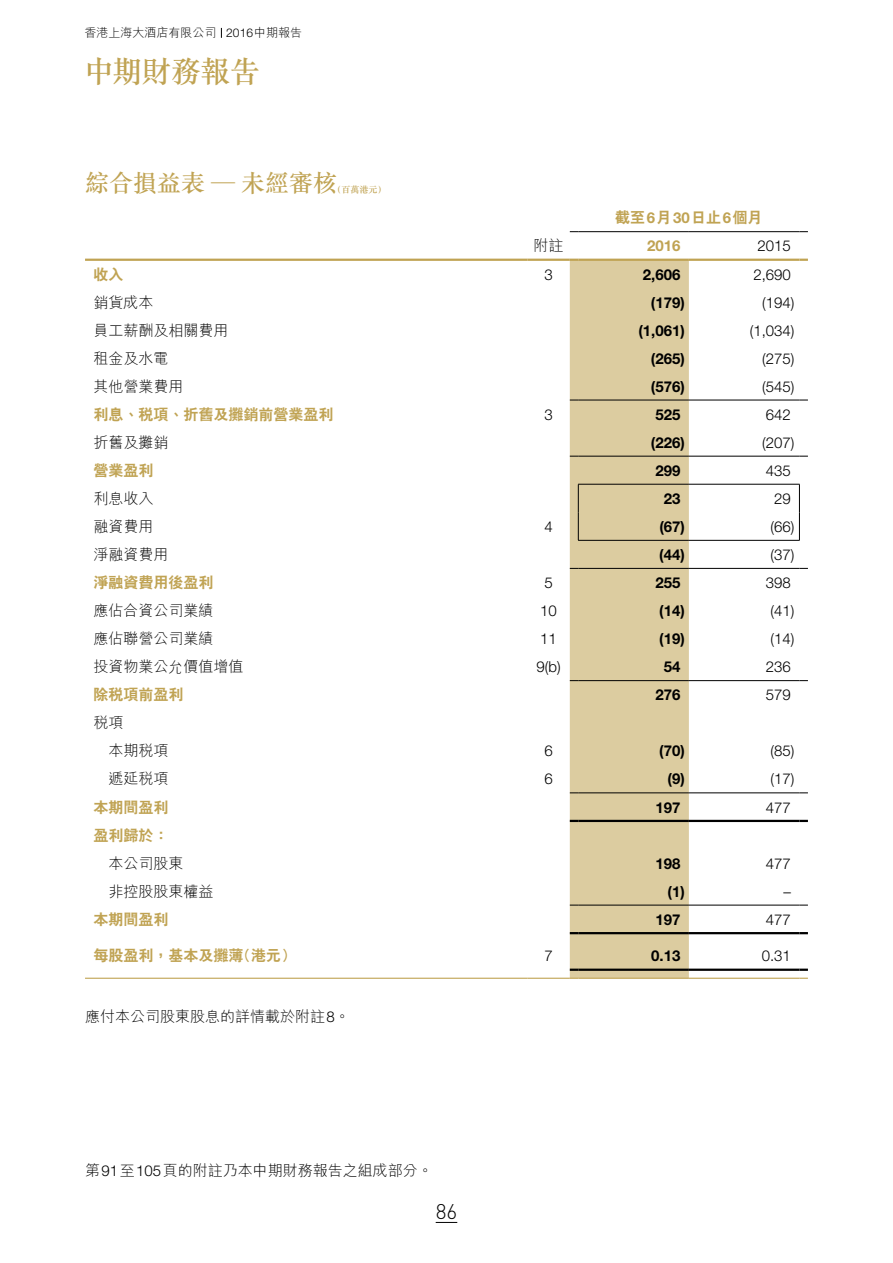
<style>
.page{position:relative;width:893px;height:1263px;background:#fff}
.page>*{position:absolute;margin:0;border:0;box-sizing:border-box;transform-origin:0 0}
.t1{font:500 30px "M Sung HK";letter-spacing:-.025em;color:#c0a353}
.t2{font:500 24px "M Sung HK";color:#c0a353}
.t3{font:300 21px "DIN";color:#000}
.t4{font:300 15px/28px "M Hei HK";color:#000}
.t5{font:300 15px "Helvetica Neue";color:#000}
.t6{font:700 15px "Helvetica Neue";color:#000}
.t7{font:800 15px "C Hei 2 HK";color:#c0a353}
.t8{font:700 15px "Helvetica Neue";color:#c0a353}
.t9{font:300 12px "M Hei HK";color:#000}
.t10{font:500 9px "M Sung HK";color:#c0a353}
.s1{font-family:"Helvetica Neue"}
.s2{font-family:"Helvetica Neue";font-weight:700}
</style>
<div class="page">
<div style="left:570px;top:261px;width:119px;height:717px;background:#dccca0"></div>
<hr style="left:85px;top:978px;width:442px;height:1px;background:#c0a353">
<hr style="left:527px;top:978px;width:43px;height:1px;background:#c0a353">
<hr style="left:578px;top:978px;width:111px;height:1px;background:#c0a353">
<hr style="left:689px;top:978px;width:110px;height:1px;background:#c0a353">
<hr style="left:85px;top:259px;width:442px;height:2px;background:#c0a353">
<hr style="left:527px;top:259px;width:43px;height:2px;background:#c0a353">
<svg style="left:570px;top:259px;width:8px;height:2px"></svg>
<hr style="left:578px;top:259px;width:111px;height:2px;background:#c0a353">
<hr style="left:689px;top:259px;width:110px;height:2px;background:#c0a353">
<svg style="left:799px;top:259px;width:9px;height:2px"></svg>
<hr style="left:578px;top:231px;width:111px;height:1px;background:#000">
<hr style="left:689px;top:231px;width:110px;height:1px;background:#000">
<hr style="left:578px;top:400px;width:111px;height:1px;background:#000">
<hr style="left:689px;top:400px;width:110px;height:1px;background:#000">
<hr style="left:578px;top:456px;width:111px;height:1px;background:#000">
<hr style="left:689px;top:456px;width:110px;height:1px;background:#000">
<hr style="left:578px;top:484px;width:111px;height:1px;background:#000">
<hr style="left:689px;top:484px;width:111px;height:1px;background:#000">
<svg style="left:578px;top:484px;width:1px;height:56px"></svg>
<svg style="left:799px;top:484px;width:1px;height:56px"></svg>
<hr style="left:578px;top:540px;width:111px;height:1px;background:#000">
<hr style="left:689px;top:540px;width:111px;height:1px;background:#000">
<hr style="left:578px;top:568px;width:111px;height:1px;background:#000">
<hr style="left:689px;top:568px;width:110px;height:1px;background:#000">
<hr style="left:578px;top:680px;width:111px;height:1px;background:#000">
<hr style="left:689px;top:680px;width:110px;height:1px;background:#000">
<svg style="left:570px;top:820px;width:8px;height:2px"></svg>
<hr style="left:578px;top:820px;width:111px;height:2px;background:#000">
<hr style="left:689px;top:820px;width:110px;height:2px;background:#000">
<svg style="left:799px;top:820px;width:9px;height:2px"></svg>
<hr style="left:578px;top:905px;width:111px;height:1px;background:#000">
<hr style="left:689px;top:905px;width:110px;height:1px;background:#000">
<svg style="left:570px;top:932px;width:8px;height:2px"></svg>
<hr style="left:578px;top:932px;width:111px;height:2px;background:#000">
<hr style="left:689px;top:932px;width:110px;height:2px;background:#000">
<svg style="left:799px;top:932px;width:9px;height:2px"></svg>
<svg style="left:570px;top:968px;width:8px;height:3px"></svg>
<hr style="left:578px;top:968px;width:111px;height:3px;background:#000">
<hr style="left:689px;top:968px;width:110px;height:3px;background:#000">
<svg style="left:799px;top:968px;width:9px;height:3px"></svg>
<hr style="left:578px;top:793px;width:111px;height:1px;background:#000">
<hr style="left:689px;top:793px;width:110px;height:1px;background:#000">
<svg style="left:436px;top:1222px;width:21px;height:1px"></svg>
<p class="t9" style="left:84px;top:25px;width:219px">香港上海大酒店有限公司 <span class="s1">2016</span>中期報告</p>
<h1 class="t1" style="left:84px;top:51px;width:177px">中期財務報告</h1>
<h2 class="t2" style="left:85px;top:166px;width:253px">綜合損益表 — 未經審核</h2>
<p class="t10" style="left:333px;top:184px;width:55px">（百萬港元）</p>
<p class="t7" style="left:615px;top:208px;width:149px">截至<span class="s2">6</span>月<span class="s2">30</span>日止<span class="s2">6</span>個月</p>
<p class="t4" style="left:534px;top:231px;width:31px">附註</p>
<p class="t8" style="left:647px;top:237px;width:35px">2016</p>
<p class="t5" style="left:758px;top:237px;width:35px">2015</p>
<p class="t7" style="left:94px;top:264px;width:31px">收入</p>
<p class="t5" style="left:544px;top:265px;width:10px">3</p>
<p class="t6" style="left:643px;top:265px;width:39px">2,606</p>
<p class="t5" style="left:753px;top:265px;width:39px">2,690</p>
<p class="t4" style="left:94px;top:287px;width:61px">銷貨成本</p>
<p class="t6" style="left:651px;top:293px;width:35px">(179)</p>
<p class="t5" style="left:762px;top:293px;width:34px">(194)</p>
<p class="t4" style="left:94px;top:315px;width:136px">員工薪酬及相關費用</p>
<p class="t6" style="left:638px;top:321px;width:48px">(1,061)</p>
<p class="t5" style="left:750px;top:321px;width:46px">(1,034)</p>
<p class="t4" style="left:94px;top:344px;width:76px">租金及水電</p>
<p class="t6" style="left:651px;top:349px;width:35px">(265)</p>
<p class="t5" style="left:762px;top:349px;width:34px">(275)</p>
<p class="t4" style="left:94px;top:372px;width:91px">其他營業費用</p>
<p class="t6" style="left:651px;top:377px;width:35px">(576)</p>
<p class="t5" style="left:762px;top:377px;width:34px">(545)</p>
<p class="t7" style="left:94px;top:404px;width:241px">利息、稅項、折舊及攤銷前營業盈利</p>
<p class="t5" style="left:544px;top:405px;width:10px">3</p>
<p class="t6" style="left:655px;top:405px;width:27px">525</p>
<p class="t5" style="left:766px;top:405px;width:27px">642</p>
<p class="t4" style="left:94px;top:428px;width:76px">折舊及攤銷</p>
<p class="t6" style="left:651px;top:433px;width:35px">(226)</p>
<p class="t5" style="left:762px;top:433px;width:34px">(207)</p>
<p class="t7" style="left:94px;top:460px;width:61px">營業盈利</p>
<p class="t6" style="left:655px;top:461px;width:27px">299</p>
<p class="t5" style="left:766px;top:461px;width:27px">435</p>
<p class="t4" style="left:94px;top:484px;width:61px">利息收入</p>
<p class="t6" style="left:664px;top:489px;width:18px">23</p>
<p class="t5" style="left:774px;top:489px;width:18px">29</p>
<p class="t4" style="left:94px;top:512px;width:61px">融資費用</p>
<p class="t5" style="left:544px;top:517px;width:10px">4</p>
<p class="t6" style="left:659px;top:517px;width:27px">(67)</p>
<p class="t5" style="left:771px;top:517px;width:25px">(66)</p>
<p class="t4" style="left:94px;top:540px;width:76px">淨融資費用</p>
<p class="t6" style="left:659px;top:545px;width:27px">(44)</p>
<p class="t5" style="left:771px;top:545px;width:25px">(37)</p>
<p class="t7" style="left:94px;top:572px;width:121px">淨融資費用後盈利</p>
<p class="t5" style="left:544px;top:574px;width:10px">5</p>
<p class="t6" style="left:655px;top:573px;width:27px">255</p>
<p class="t5" style="left:766px;top:574px;width:27px">398</p>
<p class="t4" style="left:94px;top:596px;width:121px">應佔合資公司業績</p>
<p class="t5" style="left:540px;top:602px;width:18px">10</p>
<p class="t6" style="left:659px;top:601px;width:27px">(14)</p>
<p class="t5" style="left:771px;top:602px;width:25px">(41)</p>
<p class="t4" style="left:94px;top:624px;width:121px">應佔聯營公司業績</p>
<p class="t5" style="left:540px;top:630px;width:18px">11</p>
<p class="t6" style="left:659px;top:629px;width:27px">(19)</p>
<p class="t5" style="left:771px;top:630px;width:25px">(14)</p>
<p class="t4" style="left:94px;top:652px;width:151px">投資物業公允價值增值</p>
<p class="t5" style="left:536px;top:658px;width:26px">9(b)</p>
<p class="t6" style="left:664px;top:658px;width:18px">54</p>
<p class="t5" style="left:766px;top:658px;width:27px">236</p>
<p class="t7" style="left:94px;top:685px;width:91px">除稅項前盈利</p>
<p class="t6" style="left:655px;top:686px;width:27px">276</p>
<p class="t5" style="left:766px;top:686px;width:27px">579</p>
<p class="t4" style="left:109px;top:708px;width:61px;text-indent:-15px">稅項<br>本期稅項</p>
<p class="t5" style="left:544px;top:742px;width:10px">6</p>
<p class="t6" style="left:659px;top:742px;width:27px">(70)</p>
<p class="t5" style="left:771px;top:742px;width:25px">(85)</p>
<p class="t4" style="left:109px;top:764px;width:61px">遞延稅項</p>
<p class="t5" style="left:544px;top:770px;width:10px">6</p>
<p class="t6" style="left:668px;top:770px;width:19px">(9)</p>
<p class="t5" style="left:771px;top:770px;width:25px">(17)</p>
<p class="t7" style="left:94px;top:797px;width:76px">本期間盈利</p>
<p class="t6" style="left:655px;top:798px;width:27px">197</p>
<p class="t5" style="left:766px;top:798px;width:27px">477</p>
<p class="t7" style="left:94px;top:825px;width:76px">盈利歸於：</p>
<p class="t4" style="left:109px;top:848px;width:76px">本公司股東</p>
<p class="t6" style="left:655px;top:854px;width:27px">198</p>
<p class="t5" style="left:766px;top:854px;width:27px">477</p>
<p class="t4" style="left:109px;top:876px;width:106px">非控股股東權益</p>
<p class="t6" style="left:668px;top:882px;width:19px">(1)</p>
<p class="t5" style="left:783px;top:882px;width:9px">–</p>
<p class="t7" style="left:94px;top:909px;width:76px">本期間盈利</p>
<p class="t6" style="left:655px;top:910px;width:27px">197</p>
<p class="t5" style="left:766px;top:910px;width:27px">477</p>
<p class="t7" style="left:94px;top:946px;width:204px">每股盈利，基本及攤薄（港元）</p>
<p class="t5" style="left:544px;top:947px;width:10px">7</p>
<p class="t6" style="left:651px;top:947px;width:31px">0.13</p>
<p class="t5" style="left:762px;top:947px;width:31px">0.31</p>
<p class="t4" style="left:85px;top:1001px;width:266px">應付本公司股東股息的詳情載於附註<span class="s1">8</span>。</p>
<p class="t4" style="left:85px;top:1156px;width:349px">第<span class="s1">91</span>至<span class="s1">105</span>頁的附註乃本中期財務報告之組成部分。</p>
<h3 class="t3" style="left:436px;top:1199px;width:23px">86</h3>
</div>
